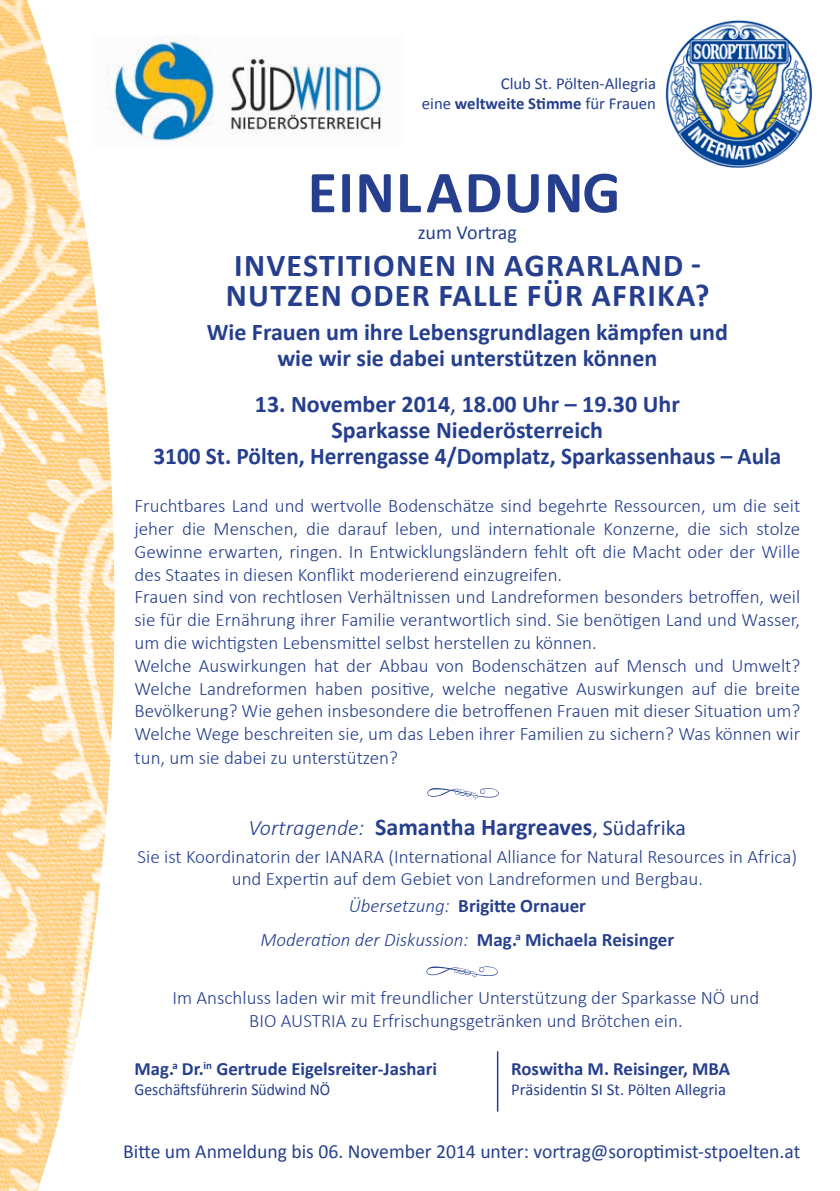
<style>
.page{position:relative;width:840px;height:1191px;background:#fff}
.page>*{position:absolute;margin:0;border:0;box-sizing:border-box;transform-origin:0 0}
.t1{font:700 60px "Calibri";letter-spacing:.02em;color:#253f8e}
.t2{font:700 32px/30px "Calibri";letter-spacing:.04em;color:#253f8e}
.t3{font:700 24px/26px "Calibri";color:#253f8e;text-align:center}
.t4{font:20px "Calibri";color:#253f8e}
.t5{font:300 19px/23px "Calibri";color:#253f8e;text-align:center}
.t6{font:italic 300 19px "Calibri";color:#253f8e}
.t7{font:700 19px "Calibri";color:#253f8e}
.t8{font:700 18.8px "Calibri";color:#253f8e}
.t9{font:16.8px/20px "Calibri";color:#253f8e;text-align:right}
.t10{font:16.6px "Calibri";color:#253f8e}
.t11{font:16.6px "Calibri";color:#253f8e;scale:.94 1}
.s1{font-weight:700}
.s2{font-weight:400}
.s3{font-weight:300;font-style:italic;font-size:22px}
.s4{font-weight:400;font-size:22px}
.s5{font-weight:300;font-style:italic}
.s6{font-weight:700;font-style:normal}
</style>
<div class="page">
<img style="left:0;top:0;width:114px;height:1191px">
<img style="left:665px;top:20px;width:147px;height:148px">
<svg style="left:426px;top:966px;width:71px;height:12px"></svg>
<hr style="left:496px;top:1051px;width:2px;height:60px;background:#253f8e">
<svg style="left:427px;top:788px;width:71px;height:12px"></svg>
<img style="left:93px;top:36px;width:290px;height:110px">
<p class="t9" style="left:421px;top:73px;width:235px">Club St. Pölten-Allegria<br>eine <span class="s1">weltweite Stimme</span> für Frauen</p>
<h1 class="t1" style="left:307px;top:155px;width:314px">EINLADUNG</h1>
<p class="t4" style="left:417px;top:220px;width:101px">zum Vortrag</p>
<h2 class="t2" style="left:226px;top:249px;width:485px">INVESTITIONEN IN AGRARLAND -<br>NUTZEN ODER FALLE FÜR AFRIKA?</h2>
<p class="t3" style="left:207px;top:318px;width:522px">Wie Frauen um ihre Lebensgrundlagen kämpfen und wie wir sie dabei unterstützen können</p>
<p class="t3" style="left:153px;top:390px;width:629px">13. November 2014<span class="s2">,</span> 18.00 Uhr – 19.30 Uhr<br>Sparkasse Niederösterreich<br>3100 St. Pölten, Herrengasse 4/Domplatz, Sparkassenhaus – Aula</p>
<p class="t5" style="left:134px;top:494px;width:667px;text-align:left">Fruchtbares Land und wertvolle Bodenschätze sind begehrte Ressourcen, um die seit jeher die Menschen, die darauf leben, und internationale Konzerne, die sich stolze Gewinne erwarten, ringen. In Entwicklungsländern fehlt oft die Macht oder der Wille des Staates in diesen Konflikt moderierend einzugreifen.<br>Frauen sind von rechtlosen Verhältnissen und Landreformen besonders betroffen, weil sie für die Ernährung ihrer Familie verantwortlich sind. Sie benötigen Land und Wasser, um die wichtigsten Lebensmittel selbst herstellen zu können.<br>Welche Auswirkungen hat der Abbau von Bodenschätzen auf Mensch und Umwelt?<br>Welche Landreformen haben positive, welche negative Auswirkungen auf die breite Bevölkerung? Wie gehen insbesondere die betroffenen Frauen mit dieser Situation um?<br>Welche Wege beschreiten sie, um das Leben ihrer Familien zu sichern? Was können wir tun, um sie dabei zu unterstützen?</p>
<p class="t3" style="left:248px;top:812px;width:439px"><span class="s3">Vortragende:</span> Samantha Hargreaves<span class="s4">, Südafrika</span></p>
<p class="t5" style="left:137px;top:844px;width:660px">Sie ist Koordinatorin der IANARA (International Alliance for Natural Resources in Africa) und Expertin auf dem Gebiet von Landreformen und Bergbau.</p>
<p class="t7" style="left:348px;top:893px;width:238px"><span class="s5">Übersetzung:</span> Brigitte Ornauer</p>
<p class="t6" style="left:260px;top:927px;width:415px">Moderation der Diskussion: <span class="s6">Mag.</span><sup>a</sup> <span class="s6">Michaela Reisinger</span></p>
<p class="t5" style="left:172px;top:986px;width:588px">Im Anschluss laden wir mit freundlicher Unterstützung der Sparkasse NÖ und<br>BIO AUSTRIA zu Erfrischungsgetränken und Brötchen ein.</p>
<p class="t8" style="left:134px;top:1056px;width:304px">Mag.<sup>a</sup> Dr.<sup>in</sup> Gertrude Eigelsreiter-Jashari</p>
<p class="t11" style="left:134px;top:1079px;width:209px">Geschäftsführerin Südwind NÖ</p>
<p class="t8" style="left:511px;top:1056px;width:220px">Roswitha M. Reisinger, MBA</p>
<p class="t10" style="left:511px;top:1079px;width:216px">Präsidentin SI St. Pölten Allegria</p>
<p class="t4" style="left:123px;top:1138px;width:678px">Bitte um Anmeldung bis 06. November 2014 unter: vortrag@soroptimist-stpoelten.at</p>
</div>
